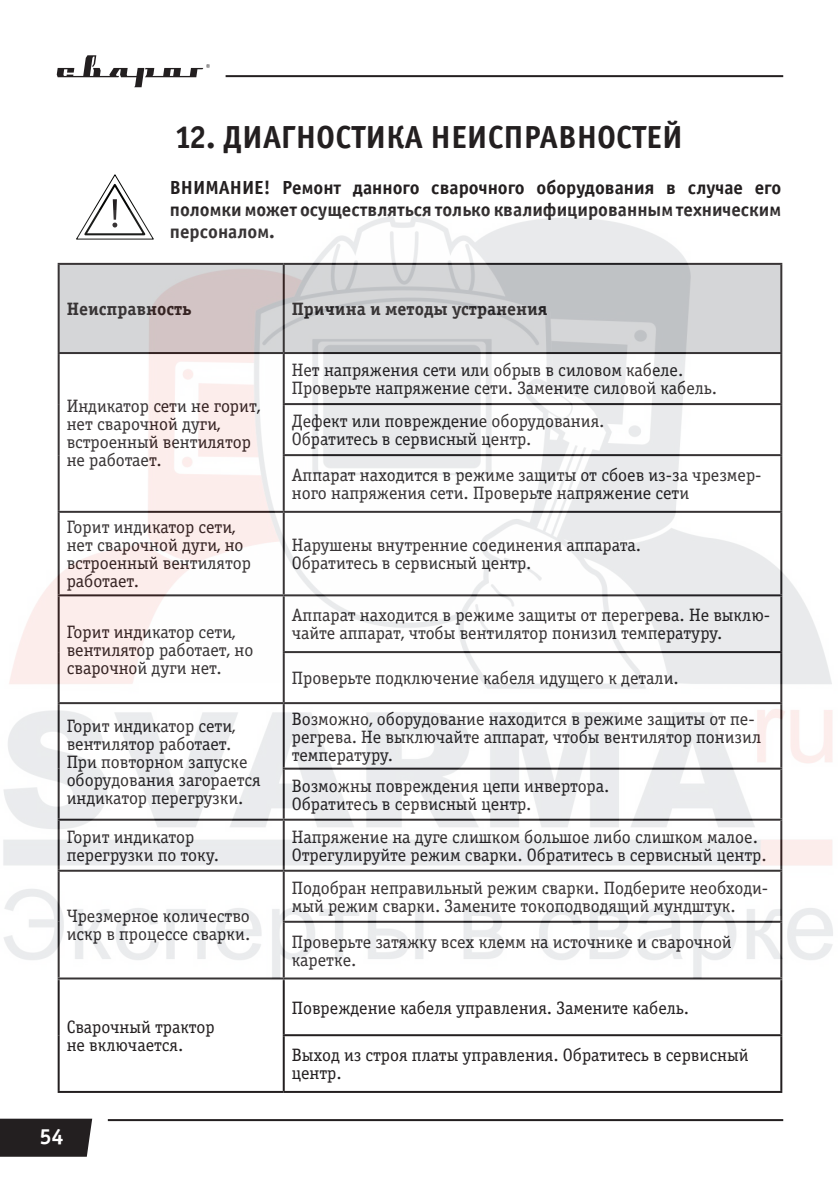
<style>
.page{position:relative;width:840px;height:1191px;background:#fff}
.page>*{position:absolute;margin:0;border:0;box-sizing:border-box;transform-origin:0 0}
.t1{font:32px "Officina Sans Bold C";color:#231f20}
.t2{font:22px "Officina Serif Bold C";color:#fff}
.t3{font:19px/22px "Officina Sans Bold C";color:#231f20;text-align:justify}
.t4{font:18px/18px "Officina Serif Book C";color:#231f20}
.t5{font:18px "Officina Serif Bold C";color:#231f20}
</style>
<div class="page">
<div style="left:0;top:1118px;width:92px;height:38px;background:#231f20"></div>
<hr style="left:108px;top:1119px;width:674px;height:2px;background:#231f20">
<hr style="left:225px;top:75px;width:557px;height:2px;background:#231f20">
<svg style="left:57px;top:55px;width:153px;height:32px"></svg>
<svg style="left:93px;top:174px;width:44px;height:36px"></svg>
<hr style="left:58px;top:979px;width:2px;height:56px;background:#231f20">
<hr style="left:282px;top:979px;width:2px;height:55px;background:#231f20">
<hr style="left:779px;top:979px;width:2px;height:55px;background:#231f20">
<hr style="left:58px;top:1035px;width:2px;height:56px;background:#231f20">
<hr style="left:282px;top:1034px;width:499px;height:2px;background:#231f20">
<hr style="left:282px;top:1036px;width:2px;height:55px;background:#231f20">
<hr style="left:779px;top:1036px;width:2px;height:55px;background:#231f20">
<hr style="left:58px;top:1091px;width:225px;height:2px;background:#231f20">
<hr style="left:283px;top:1091px;width:498px;height:2px;background:#231f20">
<img style="left:3px;top:210px;width:830px;height:770px">
<h1 class="t1" style="left:174px;top:119px;width:510px">12. ДИАГНОСТИКА НЕИСПРАВНОСТЕЙ</h1>
<p class="t3" style="left:170px;top:177px;width:612px">ВНИМАНИЕ! Ремонт данного сварочного оборудования в случае его поломки может осуществляться только квалифицированным техническим персоналом.</p>
<p class="t5" style="left:67px;top:299px;width:126px">Неисправность</p>
<p class="t5" style="left:291px;top:299px;width:257px">Причина и методы устранения</p>
<p class="t4" style="left:67px;top:397px;width:195px">Индикатор сети не горит, нет сварочной дуги, встроенный вентилятор не работает.</p>
<p class="t4" style="left:67px;top:518px;width:186px">Горит индикатор сети, нет сварочной дуги, но встроенный вентилятор работает.</p>
<p class="t4" style="left:67px;top:623px;width:188px">Горит индикатор сети, вентилятор работает, но сварочной дуги нет.</p>
<p class="t4" style="left:291px;top:361px;width:426px">Нет напряжения сети или обрыв в силовом кабеле.<br>Проверьте напряжение сети. Замените силовой кабель.</p>
<p class="t4" style="left:291px;top:413px;width:314px">Дефект или повреждение оборудования.<br>Обратитесь в сервисный центр.</p>
<p class="t4" style="left:291px;top:466px;width:471px">Аппарат находится в режиме защиты от сбоев из-за чрезмер&shy;ного напряжения сети. Проверьте напряжение сети</p>
<p class="t4" style="left:291px;top:536px;width:351px">Нарушены внутренние соединения аппарата.<br>Обратитесь в сервисный центр.</p>
<p class="t4" style="left:291px;top:607px;width:479px">Аппарат находится в режиме защиты от перегрева. Не выклю&shy;чайте аппарат, чтобы вентилятор понизил температуру.</p>
<p class="t4" style="left:291px;top:669px;width:388px">Проверьте подключение кабеля идущего к детали.</p>
<p class="t4" style="left:67px;top:717px;width:195px">Горит индикатор сети, вентилятор работает.<br>При повторном запуске оборудования загорается индикатор перегрузки.</p>
<p class="t4" style="left:291px;top:710px;width:470px">Возможно, оборудование находится в режиме защиты от пе&shy;регрева. Не выключайте аппарат, чтобы вентилятор понизил температуру.</p>
<p class="t4" style="left:291px;top:777px;width:319px">Возможны повреждения цепи инвертора.<br>Обратитесь в сервисный центр.</p>
<p class="t4" style="left:67px;top:828px;width:154px">Горит индикатор перегрузки по току.</p>
<p class="t4" style="left:291px;top:828px;width:476px">Напряжение на дуге слишком большое либо слишком малое.<br>Отрегулируйте режим сварки. Обратитесь в сервисный центр.</p>
<p class="t4" style="left:67px;top:907px;width:185px">Чрезмерное количество искр в процессе сварки.</p>
<p class="t4" style="left:67px;top:1018px;width:150px">Сварочный трактор не включается.</p>
<p class="t2" style="left:39px;top:1123px;width:26px">54</p>
<p class="t4" style="left:291px;top:879px;width:478px">Подобран неправильный режим сварки. Подберите необходи&shy;мый режим сварки. Замените токоподводящий мундштук.</p>
<p class="t4" style="left:291px;top:933px;width:441px">Проверьте затяжку всех клемм на источнике и сварочной каретке.</p>
<p class="t4" style="left:291px;top:999px;width:398px">Повреждение кабеля управления. Замените кабель.</p>
<p class="t4" style="left:291px;top:1046px;width:458px">Выход из строя платы управления. Обратитесь в сервисный центр.</p>
</div>
